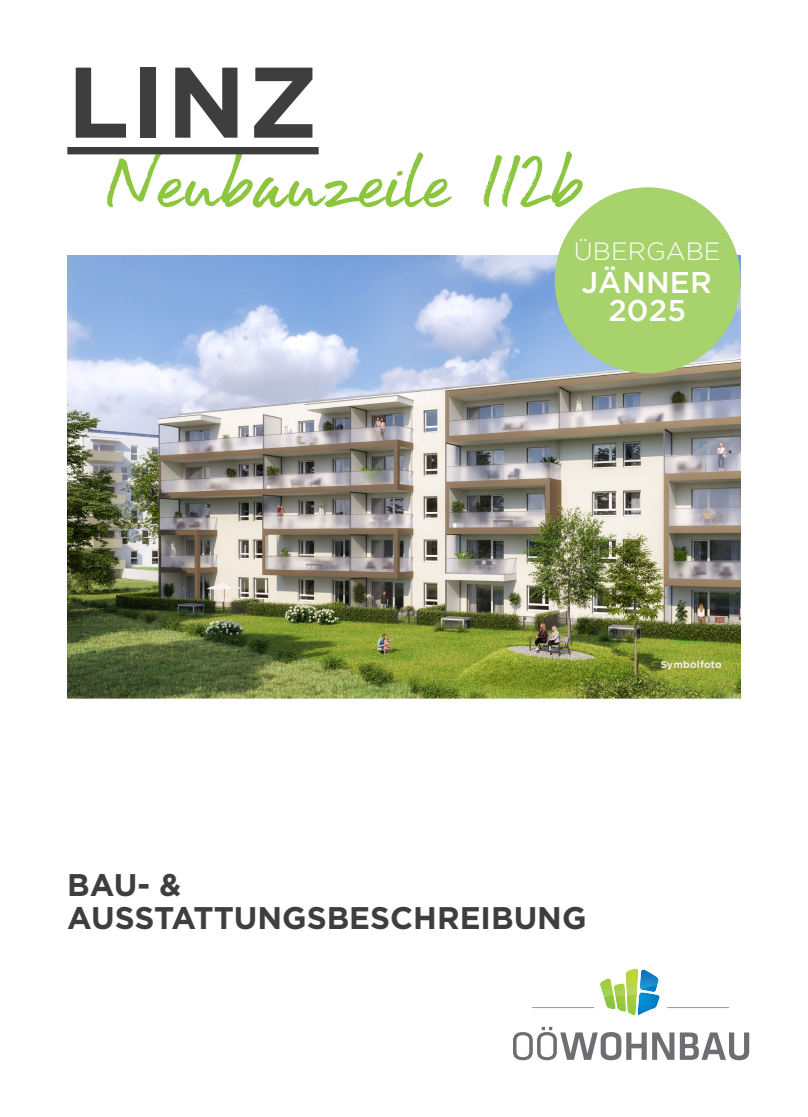
<style>
.page{position:relative;width:808px;height:1117px;background:#fff}
.page>*{position:absolute;margin:0;border:0;box-sizing:border-box;transform-origin:0 0}
.t1{font:132.75px "Aroha";color:#8bc63e}
.t2{font:700 100px "Gotham";color:#3e3e3f}
.t3{font:700 31.25px/33.8px "Gotham";color:#3e3e3f}
.t4{font:500 30px/28px "Gotham";letter-spacing:.005em;color:#fff;text-align:center}
.t5{font:300 25px "Gotham";letter-spacing:.005em;color:#fff}
.t6{font:700 10px "Gotham";letter-spacing:.015em;color:#ececee}
</style>
<div class="page">
<img style="left:67px;top:255px;width:674px;height:444px">
<hr style="left:667px;top:1006px;width:62px;height:1px;background:#939598">
<hr style="left:533px;top:1006px;width:61px;height:1px;background:#939598">
<svg style="left:513px;top:1026px;width:161px;height:33px"></svg>
<svg style="left:680px;top:1032px;width:69px;height:27px"></svg>
<svg style="left:600px;top:968px;width:60px;height:47px"></svg>
<div style="left:555px;top:187px;width:186px;height:186px;background:#a8d26c;border-radius:50%"></div>
<div style="left:67px;top:147px;width:252px;height:7px;background:#3e3e3f"></div>
<h2 class="t2" style="left:67px;top:58px;width:253px">LINZ</h2>
<h1 class="t1" style="left:107px;top:84px;width:476px">Neubauzeile 112b</h1>
<p class="t5" style="left:574px;top:239px;width:148px">ÜBERGABE</p>
<p class="t4" style="left:581px;top:268px;width:132px">JÄNNER<br>2025</p>
<p class="t6" style="left:661px;top:660px;width:62px">Symbolfoto</p>
<p class="t3" style="left:67px;top:869px;width:521px">BAU- &amp;<br>AUSSTATTUNGSBESCHREIBUNG</p>
</div>
